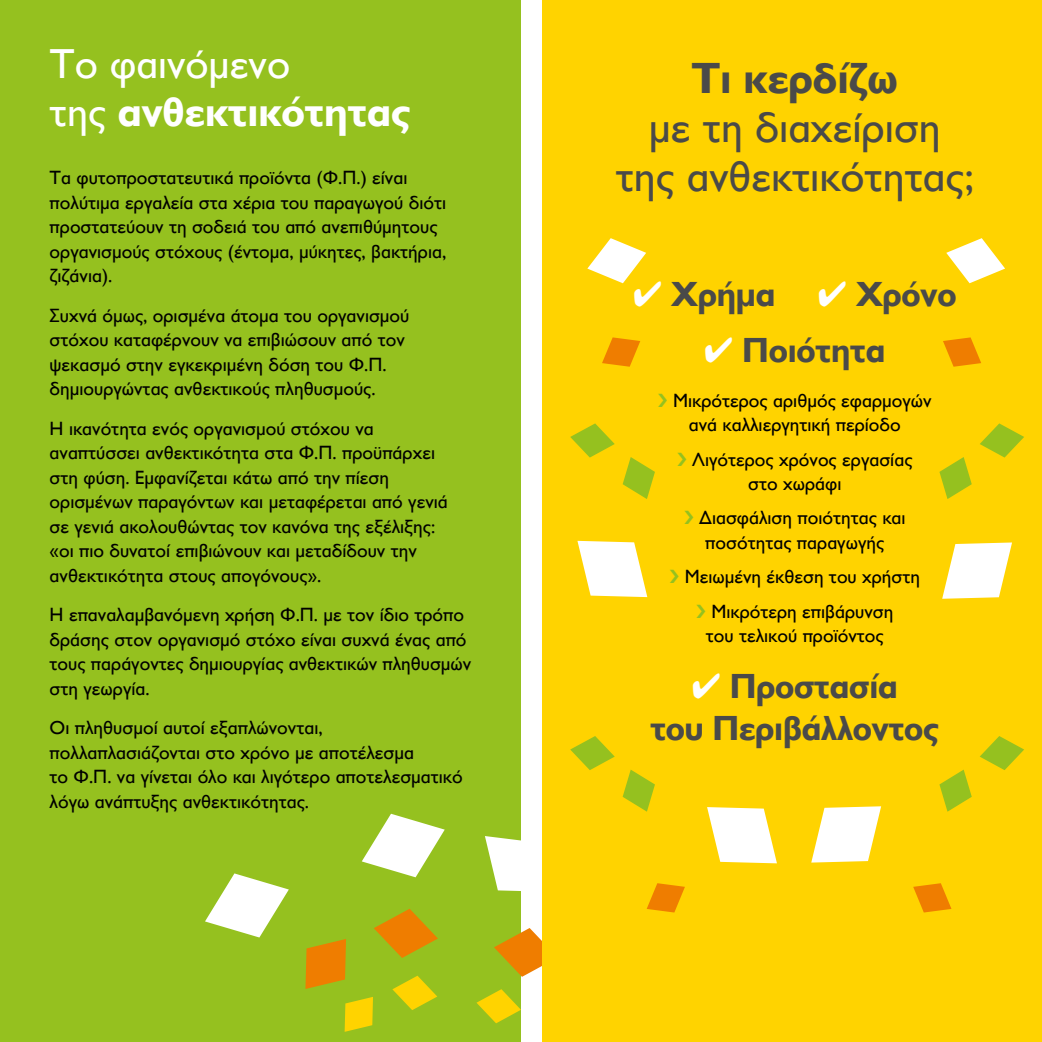
<style>
.page{position:relative;width:1042px;height:1042px;background:#fff}
.page>*{position:absolute;margin:0;border:0;box-sizing:border-box;transform-origin:0 0}
.t1{font:43.75px/49px "Gill Sans Hel";color:#4a4a49;text-align:center}
.t2{font:700 43.75px "Gill Sans Hel";color:#4a4a49}
.t3{font:42px/47.2px "Gill Sans Hel";color:#fff}
.t4{font:700 35px/42px "Gill Sans Hel";letter-spacing:-.005em;color:#4a4a49;text-align:center}
.t5{font:19.25px/24.5px "Gill Sans Hel";color:#000}
.s1{font-weight:700}
.s2{color:#fff}
</style>
<div class="page">
<div style="left:0;top:0;width:521px;height:1042px;background:#95c11f"></div>
<div style="left:542px;top:0;width:500px;height:1042px;background:#ffd300"></div>
<svg style="left:602px;top:337px;width:38px;height:30px"></svg>
<svg style="left:913px;top:883px;width:38px;height:29px"></svg>
<svg style="left:943px;top:337px;width:38px;height:30px"></svg>
<svg style="left:587px;top:238px;width:59px;height:45px"></svg>
<svg style="left:946px;top:238px;width:59px;height:45px"></svg>
<svg style="left:577px;top:541px;width:70px;height:56px"></svg>
<svg style="left:707px;top:807px;width:70px;height:56px"></svg>
<svg style="left:942px;top:542px;width:70px;height:57px"></svg>
<svg style="left:811px;top:806px;width:70px;height:56px"></svg>
<svg style="left:570px;top:423px;width:85px;height:76px"></svg>
<svg style="left:205px;top:736px;width:480px;height:296px"></svg>
<svg style="left:939px;top:423px;width:85px;height:76px"></svg>
<svg style="left:939px;top:736px;width:85px;height:75px"></svg>
<h2 class="t3" style="left:50px;top:41px;width:363px">Το φαινόμενο<br>της <span class="s1">ανθεκτικότητας</span></h2>
<p class="t5" style="left:50px;top:166px;width:398px">Τα φυτοπροστατευτικά προϊόντα (Φ.Π.) είναι πολύτιμα εργαλεία στα χέρια του παραγωγού διότι προστατεύουν τη σοδειά του από ανεπιθύμητους οργανισμούς στόχους (έντομα, μύκητες, βακτήρια, ζιζάνια).</p>
<p class="t5" style="left:50px;top:303px;width:361px">Συχνά όμως, ορισμένα άτομα του οργανισμού στόχου καταφέρνουν να επιβιώσουν από τον ψεκασμό στην εγκεκριμένη δόση του Φ.Π. δημιουργώντας ανθεκτικούς πληθυσμούς.</p>
<p class="t5" style="left:50px;top:416px;width:400px">Η ικανότητα ενός οργανισμού στόχου να αναπτύσσει ανθεκτικότητα στα Φ.Π. προϋπάρχει στη φύση. Εμφανίζεται κάτω από την πίεση ορισμένων παραγόντων και μεταφέρεται από γενιά σε γενιά ακολουθώντας τον κανόνα της εξέλιξης: «οι πιο δυνατοί επιβιώνουν και μεταδίδουν την ανθεκτικότητα στους απογόνους».</p>
<p class="t5" style="left:50px;top:603px;width:423px">Η επαναλαμβανόμενη χρήση Φ.Π. με τον ίδιο τρόπο δράσης στον οργανισμό στόχο είναι συχνά ένας από τους παράγοντες δημιουργίας ανθεκτικών πληθυσμών στη γεωργία.</p>
<p class="t5" style="left:50px;top:716px;width:415px">Οι πληθυσμοί αυτοί εξαπλώνονται, πολλαπλασιάζονται στο χρόνο με αποτέλεσμα<br>το Φ.Π. να γίνεται όλο και λιγότερο αποτελεσματικό λόγω ανάπτυξης ανθεκτικότητας.</p>
<h1 class="t2" style="left:692px;top:53px;width:207px">Τι κερδίζω</h1>
<h1 class="t1" style="left:616px;top:103px;width:360px">με τη διαχείριση της ανθεκτικότητας;</h1>
<h3 class="t4" style="left:633px;top:273px;width:325px"><span class="s2">✔</span> Χρήμα <span class="s2">✔</span> Χρόνο</h3>
<h3 class="t4" style="left:704px;top:329px;width:183px"><span class="s2">✔</span> Ποιότητα</h3>
<p class="t5" style="left:689px;top:388px;width:244px;text-indent:-16px">Μικρότερος αριθμός εφαρμογών ανά καλλιεργητική περίοδο</p>
<p class="t5" style="left:748px;top:447px;width:166px;text-indent:-56px">Λιγότερος χρόνος εργασίας στο χωράφι</p>
<p class="t5" style="left:705px;top:506px;width:202px;text-indent:-6px">Διασφάλιση ποιότητας και ποσότητας παραγωγής</p>
<p class="t5" style="left:685px;top:560px;width:237px;line-height:34.5px;text-align:center">Μειωμένη έκθεση του χρήστη<br>Μικρότερη επιβάρυνση</p>
<p class="t5" style="left:706px;top:624px;width:179px">του τελικού προϊόντος</p>
<h3 class="t4" style="left:650px;top:665px;width:290px"><span class="s2">✔</span> Προστασία<br>του Περιβάλλοντος</h3>
</div>
